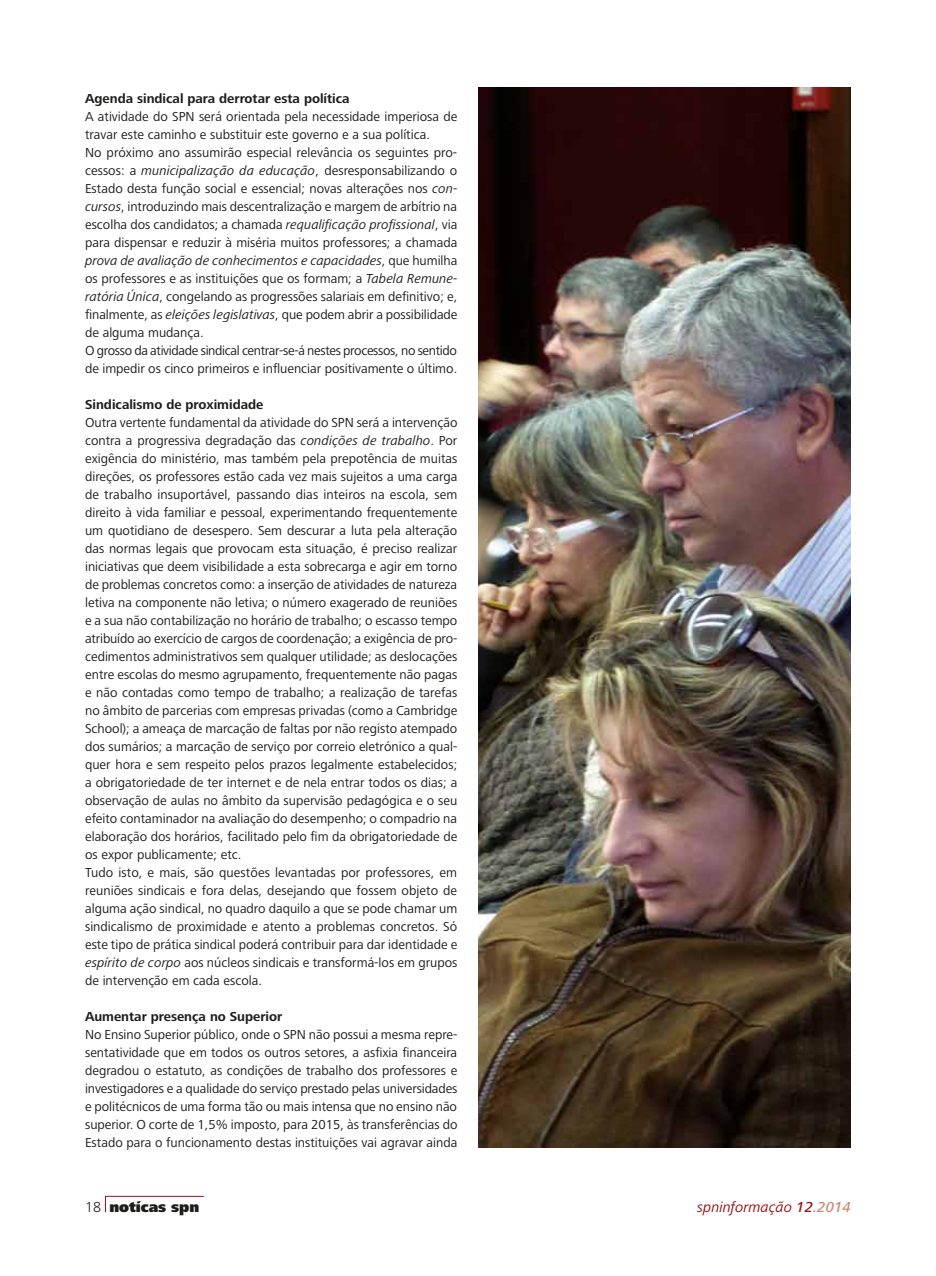
<style>
.page{position:relative;width:936px;height:1276px;background:#fff}
.page>*{position:absolute;margin:0;border:0;box-sizing:border-box;transform-origin:0 0}
.t1{font:italic 15px "Frutiger Next LT";color:#9d0f12}
.t2{font:900 15px "Frutiger Next LT";color:#1d1d1b}
.t3{font:13.5px/18px "Frutiger Next LT";color:#1d1d1b}
.t4{font:700 13.5px "Frutiger Next LT";color:#1d1d1b}
.s1{font-style:italic}
.s2{font-weight:300}
.s3{font-weight:500}
.s4{font-weight:500;color:#cf8471}
</style>
<div class="page">
<svg style="left:105px;top:1195px;width:99px;height:18px"></svg>
<img style="left:478px;top:87px;width:372px;height:1060px">
<p class="t4" style="left:85px;top:91px;width:266px">Agenda sindical para derrotar esta política</p>
<p class="t3" style="left:85px;top:108px;width:374px">A atividade do SPN será orientada pela necessidade imperiosa de travar este caminho e substituir este governo e a sua política.<br>No próximo ano assumirão especial relevância os seguintes pro&shy;cessos: a <span class="s1">municipalização da educação</span>, desresponsabilizando o Estado desta função social e essencial; novas alterações nos <span class="s1">con&shy;cursos</span>, introduzindo mais descentralização e margem de arbítrio na escolha dos candidatos; a chamada <span class="s1">requalificação profissional</span>, via para dispensar e reduzir à miséria muitos professores; a chamada <span class="s1">prova de avaliação de conhecimentos e capacidades</span>, que humilha os professores e as instituições que os formam; a <span class="s1">Tabela Remune&shy;ratória Única</span>, congelando as progressões salariais em definitivo; e, finalmente, as <span class="s1">eleições legislativas</span>, que podem abrir a possibilidade de alguma mudança.<br>O grosso da atividade sindical centrar-se-á nestes processos, no sentido de impedir os cinco primeiros e influenciar positivamente o último.</p>
<p class="t4" style="left:85px;top:397px;width:180px">Sindicalismo de proximidade</p>
<p class="t3" style="left:85px;top:414px;width:374px">Outra vertente fundamental da atividade do SPN será a intervenção contra a progressiva degradação das <span class="s1">condições de trabalho</span>. Por exigência do ministério, mas também pela prepotência de muitas direções, os professores estão cada vez mais sujeitos a uma carga de trabalho insuportável, passando dias inteiros na escola, sem direito à vida familiar e pessoal, experimentando frequentemente um quotidiano de desespero. Sem descurar a luta pela alteração das normas legais que provocam esta situação, é preciso realizar iniciativas que deem visibilidade a esta sobrecarga e agir em torno de problemas concretos como: a inserção de atividades de natureza letiva na componente não letiva; o número exagerado de reuniões e a sua não contabilização no horário de trabalho; o escasso tempo atribuído ao exercício de cargos de coordenação; a exigência de pro&shy;cedimentos administrativos sem qualquer utilidade; as deslocações entre escolas do mesmo agrupamento, frequentemente não pagas e não contadas como tempo de trabalho; a realização de tarefas no âmbito de parcerias com empresas privadas (como a Cambridge School); a ameaça de marcação de faltas por não registo atempado dos sumários; a marcação de serviço por correio eletrónico a qual&shy;quer hora e sem respeito pelos prazos legalmente estabelecidos; a obrigatoriedade de ter internet e de nela entrar todos os dias; a observação de aulas no âmbito da supervisão pedagógica e o seu efeito contaminador na avaliação do desempenho; o compadrio na elaboração dos horários, facilitado pelo fim da obrigatoriedade de os expor publicamente; etc.<br>Tudo isto, e mais, são questões levantadas por professores, em reuniões sindicais e fora delas, desejando que fossem objeto de alguma ação sindical, no quadro daquilo a que se pode chamar um sindicalismo de proximidade e atento a problemas concretos. Só este tipo de prática sindical poderá contribuir para dar identidade e <span class="s1">espírito de corpo</span> aos núcleos sindicais e transformá-los em grupos de intervenção em cada escola.</p>
<p class="t4" style="left:85px;top:1009px;width:199px">Aumentar presença no Superior</p>
<p class="t3" style="left:85px;top:1025px;width:374px;text-align:justify">No Ensino Superior público, onde o SPN não possui a mesma repre&shy;sentatividade que em todos os outros setores, a asfixia financeira degradou o estatuto, as condições de trabalho dos professores e investigadores e a qualidade do serviço prestado pelas universidades e politécnicos de uma forma tão ou mais intensa que no ensino não superior. O corte de 1,5% imposto, para 2015, às transferências do Estado para o funcionamento destas instituições vai agravar ainda</p>
<p class="t2" style="left:85px;top:1198px;width:116px"><span class="s2">18</span> notícas spn</p>
<p class="t1" style="left:697px;top:1199px;width:155px">spninformação <span class="s3">12</span><span class="s4">.2014</span></p>
</div>
